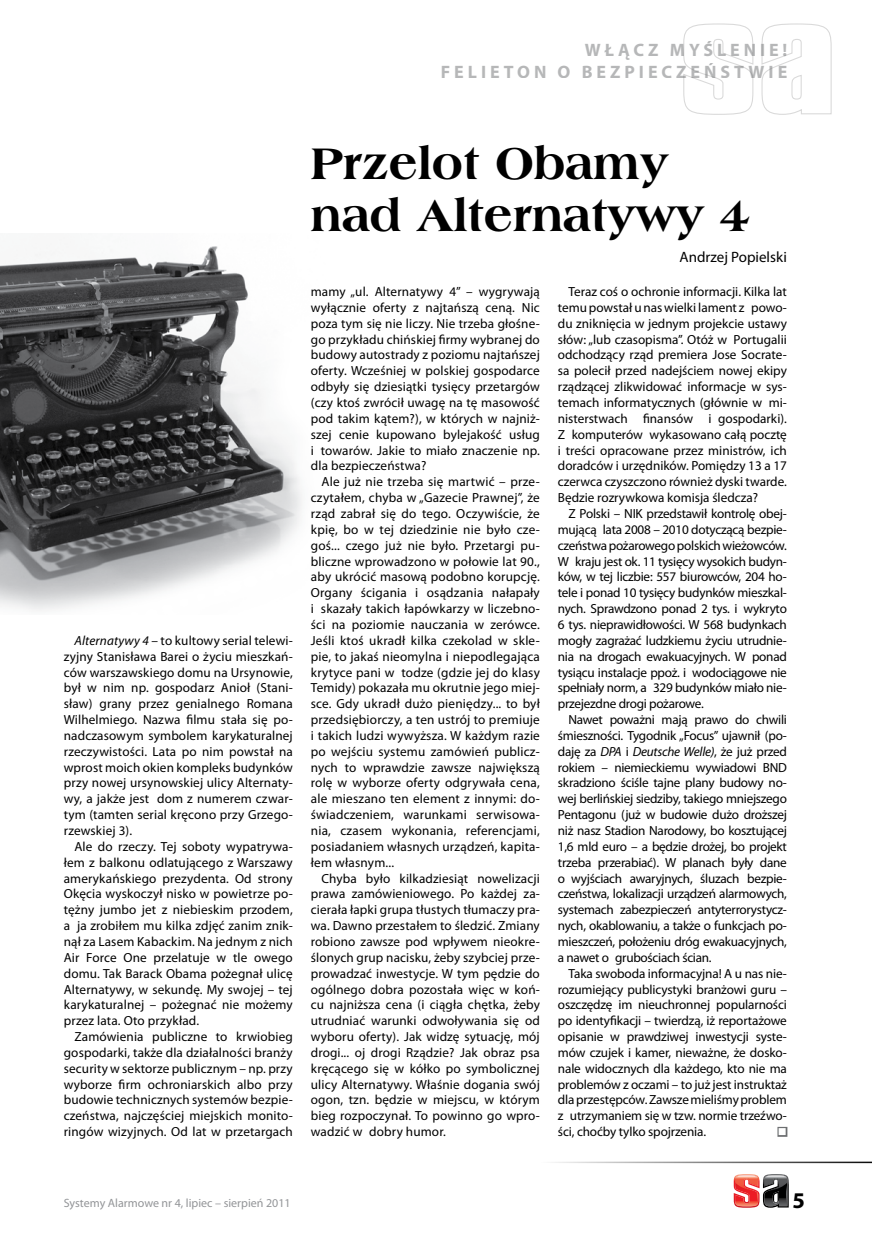
<style>
.page{position:relative;width:872px;height:1251px;background:#fff}
.page>*{position:absolute;margin:0;border:0;box-sizing:border-box;transform-origin:0 0}
.t1{font:43.5px/52.2px "Americana X Bd PL";color:#000}
.t2{font:700 22.5px "Myriad Pro";color:#000}
.t3{font:700 18px/21.6px "Myriad Pro";letter-spacing:.22em;color:#6d6f71;text-align:right}
.t4{font:15px "Myriad Pro";color:#000}
.t5{font:13.2px/15.9px "Myriad Pro";letter-spacing:.01em;color:#000;text-align:justify}
.t6{font:12px "Myriad Pro";color:#939598}
.t7{font:12px "Wingdings";color:#fff}
.s1{font-style:italic}
</style>
<div class="page">
<svg style="left:733px;top:1174px;width:55px;height:33px"></svg>
<hr style="left:541px;top:1161px;width:331px;height:1px;background:#000">
<img style="left:0;top:246px;width:302px;height:365px">
<div style="left:777px;top:1126px;width:10px;height:10px;border:3px solid #6d6f71"></div>
<svg style="left:683px;top:23px;width:149px;height:92px"></svg>
<h3 class="t3" style="left:441px;top:38px;width:348px">WŁĄCZ MYŚLENIE!<br>FELIETON O BEZPIECZEŃSTWIE</h3>
<p class="t5" style="left:64px;top:632px;width:230px;text-indent:11px"><span class="s1">Alternatywy 4</span> – to kultowy serial telewi&shy;zyjny Stanisława Barei o życiu mieszkań&shy;ców warszawskiego domu na Ursynowie, był w nim np. gospodarz Anioł (Stani&shy;sław) grany przez genialnego Romana Wilhelmiego. Nazwa filmu stała się po&shy;nadczasowym symbolem karykaturalnej rzeczywistości. Lata po nim powstał na wprost moich okien kompleks budynków przy nowej ursynowskiej ulicy Alternaty&shy;wy, a jakże jest dom z numerem czwar&shy;tym (tamten serial kręcono przy Grzego&shy;rzewskiej 3).</p>
<p class="t5" style="left:64px;top:838px;width:230px;text-indent:11px">Ale do rzeczy. Tej soboty wypatrywa&shy;łem z balkonu odlatującego z Warszawy amerykańskiego prezydenta. Od strony Okęcia wyskoczył nisko w powietrze po&shy;tężny jumbo jet z niebieskim przodem, a ja zrobiłem mu kilka zdjęć zanim znik&shy;nął za Lasem Kabackim. Na jednym z nich Air Force One przelatuje w tle owego domu. Tak Barack Obama pożegnał ulicę Alternatywy, w sekundę. My swojej – tej karykaturalnej – pożegnać nie możemy przez lata. Oto przykład.</p>
<p class="t5" style="left:64px;top:1028px;width:230px;text-indent:11px">Zamówienia publiczne to krwiobieg gospodarki, także dla działalności branży security w sektorze publicznym – np. przy wyborze firm ochroniarskich albo przy budowie technicznych systemów bezpie&shy;czeństwa, najczęściej miejskich monito&shy;ringów wizyjnych. Od lat w przetargach</p>
<h1 class="t1" style="left:311px;top:136px;width:441px">Przelot Obamy nad Alternatywy 4</h1>
<p class="t4" style="left:679px;top:248px;width:109px">Andrzej Popielski</p>
<p class="t5" style="left:311px;top:283px;width:230px">mamy „ul. Alternatywy 4” – wygrywają wyłącznie oferty z najtańszą ceną. Nic poza tym się nie liczy. Nie trzeba głośne&shy;go przykładu chińskiej firmy wybranej do budowy autostrady z poziomu najtańszej oferty. Wcześniej w polskiej gospodarce odbyły się dziesiątki tysięcy przetargów (czy ktoś zwrócił uwagę na tę masowość pod takim kątem?), w których w najniż&shy;szej cenie kupowano bylejakość usług i towarów. Jakie to miało znaczenie np. dla bezpieczeństwa?</p>
<p class="t5" style="left:311px;top:473px;width:230px;text-indent:11px">Ale już nie trzeba się martwić – prze&shy;czytałem, chyba w „Gazecie Prawnej”, że rząd zabrał się do tego. Oczywiście, że kpię, bo w tej dziedzinie nie było cze&shy;goś... czego już nie było. Przetargi pu&shy;bliczne wprowadzono w połowie lat 90., aby ukrócić masową podobno korupcję.<br>Organy ścigania i osądzania nałapały i skazały takich łapówkarzy w liczebno&shy;ści na poziomie nauczania w zerówce.<br>Jeśli ktoś ukradł kilka czekolad w skle&shy;pie, to jakaś nieomylna i niepodlegająca krytyce pani w todze (gdzie jej do klasy Temidy) pokazała mu okrutnie jego miej&shy;sce. Gdy ukradł dużo pieniędzy... to był przedsiębiorczy, a ten ustrój to premiuje i takich ludzi wywyższa. W każdym razie po wejściu systemu zamówień publicz&shy;nych to wprawdzie zawsze największą rolę w wyborze oferty odgrywała cena, ale mieszano ten element z innymi: do&shy;świadczeniem, warunkami serwisowa&shy;nia, czasem wykonania, referencjami, posiadaniem własnych urządzeń, kapita&shy;łem własnym...</p>
<p class="t5" style="left:311px;top:869px;width:230px;text-indent:11px">Chyba było kilkadziesiąt nowelizacji prawa zamówieniowego. Po każdej za&shy;cierała łapki grupa tłustych tłumaczy pra&shy;wa. Dawno przestałem to śledzić. Zmiany robiono zawsze pod wpływem nieokre&shy;ślonych grup nacisku, żeby szybciej prze&shy;prowadzać inwestycje. W tym pędzie do ogólnego dobra pozostała więc w koń&shy;cu najniższa cena (i ciągła chętka, żeby utrudniać warunki odwoływania się od wyboru oferty). Jak widzę sytuację, mój drogi... oj drogi Rządzie? Jak obraz psa kręcącego się w kółko po symbolicznej ulicy Alternatywy. Właśnie dogania swój ogon, tzn. będzie w miejscu, w którym bieg rozpoczynał. To powinno go wpro&shy;wadzić w dobry humor.</p>
<p class="t5" style="left:558px;top:283px;width:230px;text-indent:11px">Teraz coś o ochronie informacji. Kilka lat temu powstał u nas wielki lament z powo&shy;du zniknięcia w jednym projekcie ustawy słów: „lub czasopisma”. Otóż w Portugalii odchodzący rząd premiera Jose Socrate&shy;sa polecił przed nadejściem nowej ekipy rządzącej zlikwidować informacje w sys&shy;temach informatycznych (głównie w mi&shy;nisterstwach finansów i gospodarki).<br>Z komputerów wykasowano całą pocztę i treści opracowane przez ministrów, ich doradców i urzędników. Pomiędzy 13 a 17 czerwca czyszczono również dyski twarde.<br>Będzie rozrywkowa komisja śledcza?</p>
<p class="t5" style="left:558px;top:505px;width:230px;text-indent:11px">Z Polski – NIK przedstawił kontrolę obej&shy;mującą lata 2008 – 2010 dotyczącą bezpie&shy;czeństwa pożarowego polskich wieżowców.<br>W kraju jest ok. 11 tysięcy wysokich budyn&shy;ków, w tej liczbie: 557 biurowców, 204 ho&shy;tele i ponad 10 tysięcy budynków mieszkal&shy;nych. Sprawdzono ponad 2 tys. i wykryto 6 tys. nieprawidłowości. W 568 budynkach mogły zagrażać ludzkiemu życiu utrudnie&shy;nia na drogach ewakuacyjnych. W ponad tysiącu instalacje ppoż. i wodociągowe nie spełniały norm, a 329 budynków miało nie&shy;przejezdne drogi pożarowe.</p>
<p class="t5" style="left:558px;top:711px;width:230px;text-indent:11px">Nawet poważni mają prawo do chwili śmieszności. Tygodnik „Focus” ujawnił (po&shy;daję za <span class="s1">DPA</span> i <span class="s1">Deutsche Welle)</span>, że już przed rokiem – niemieckiemu wywiadowi BND skradziono ściśle tajne plany budowy no&shy;wej berlińskiej siedziby, takiego mniejszego Pentagonu (już w budowie dużo droższej niż nasz Stadion Narodowy, bo kosztującej 1,6 mld euro – a będzie drożej, bo projekt trzeba przerabiać). W planach były dane o wyjściach awaryjnych, śluzach bezpie&shy;czeństwa, lokalizacji urządzeń alarmowych, systemach zabezpieczeń antyterrorystycz&shy;nych, okablowaniu, a także o funkcjach po&shy;mieszczeń, położeniu dróg ewakuacyjnych, a nawet o grubościach ścian.</p>
<p class="t5" style="left:558px;top:964px;width:230px;text-indent:11px">Taka swoboda informacyjna! A u nas nie&shy;rozumiejący publicystyki branżowi guru – oszczędzę im nieuchronnej popularności po identyfikacji – twierdzą, iż reportażowe opisanie w prawdziwej inwestycji syste&shy;mów czujek i kamer, nieważne, że dosko&shy;nale widocznych dla każdego, kto nie ma problemów z oczami – to już jest instruktaż dla przestępców. Zawsze mieliśmy problem z utrzymaniem się w tzw. normie trzeźwo&shy;ści, choćby tylko spojrzenia.</p>
<p class="t7" style="left:778px;top:1125px;width:10px">■</p>
<p class="t6" style="left:64px;top:1195px;width:228px">Systemy Alarmowe nr 4, lipiec – sierpień 2011</p>
<h2 class="t2" style="left:792px;top:1185px;width:14px">5</h2>
</div>
